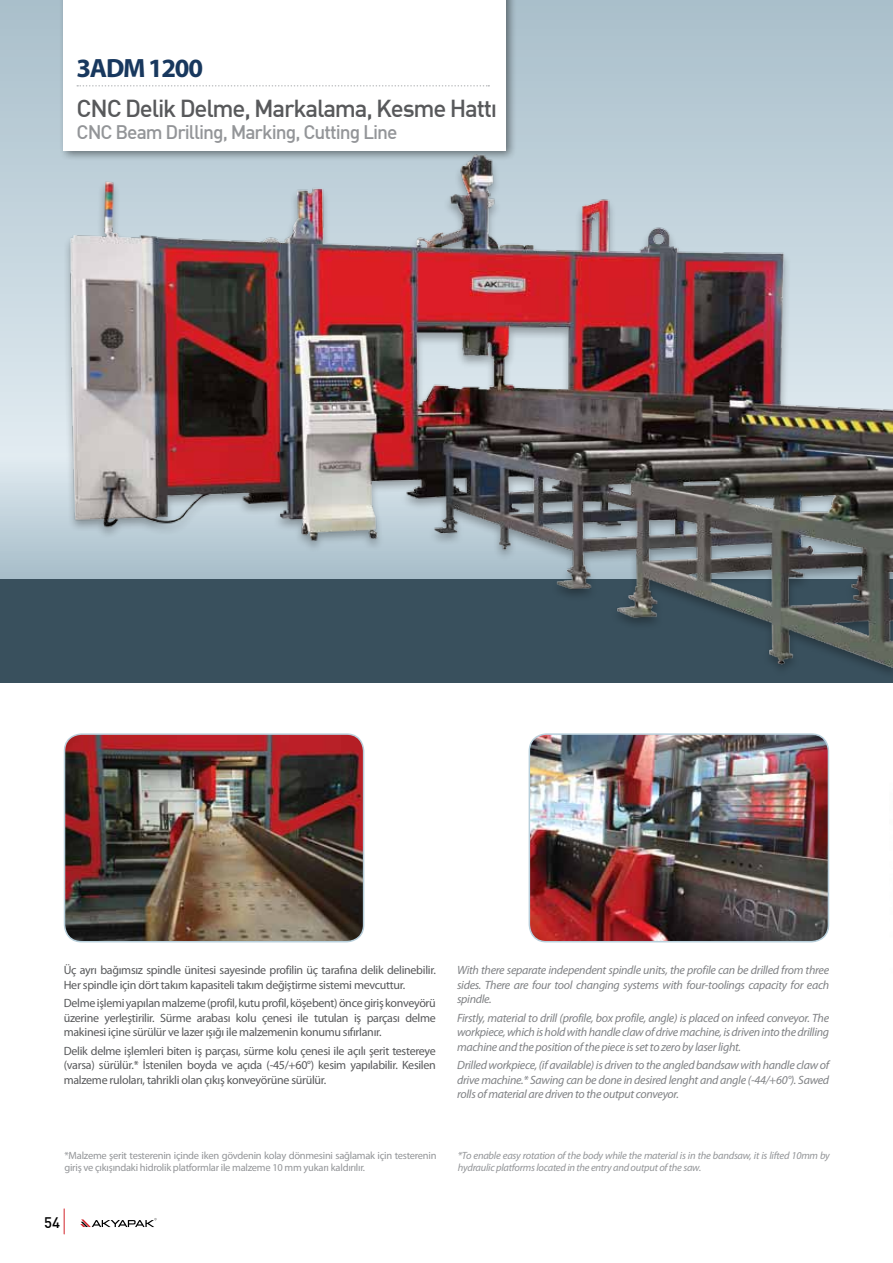
<style>
.page{position:relative;width:893px;height:1263px;background:#fff}
.page>*{position:absolute;margin:0;border:0;box-sizing:border-box;transform-origin:0 0}
.t1{font:700 26.55px "Myriad Pro";letter-spacing:-.05em;color:#18385e}
.t2{font:500 24px "DI Nbek";letter-spacing:-.05em;color:#58595b}
.t3{font:500 19.2px "DI Nbek";letter-spacing:-.05em;color:#939598}
.t4{font:500 15px "DI Nbek";color:#000}
.t5{font:italic 12px/14.4px "Myriad Pro";letter-spacing:-.025em;color:#808285;text-align:justify}
.t6{font:12px/14.4px "Myriad Pro";letter-spacing:-.025em;color:#58595b;text-align:justify}
.t7{font:10.5px/12.6px "Myriad Pro";letter-spacing:-.025em;color:#939598}
.t8{font:italic 10.5px/12.6px "Myriad Pro";letter-spacing:-.025em;color:#939598}
</style>
<div class="page">
<div style="left:0;top:580px;width:893px;height:103px;background:#39505d"></div>
<svg style="left:64px;top:1209px;width:1px;height:25px"></svg>
<svg style="left:80px;top:1218px;width:77px;height:9px"></svg>
<svg style="left:0;top:0;width:893px;height:579px;background:#b4c8d2"></svg>
<div style="left:58px;top:0;width:459px;height:162px;background:#000;opacity:.46"></div>
<div style="left:64px;top:0;width:442px;height:150px;background:#fff"></div>
<svg style="left:77px;top:85px;width:412px;height:2px"></svg>
<img style="left:21px;top:142px;width:872px;height:530px">
<img style="left:529px;top:736px;width:299px;height:206px">
<div style="left:529px;top:733px;width:300px;height:209px;border:2px solid #b8d0dc;border-radius:17px"></div>
<img style="left:65px;top:734px;width:299px;height:208px">
<div style="left:64px;top:733px;width:300px;height:209px;border:2px solid #b8d0dc;border-radius:17px"></div>
<h1 class="t1" style="left:77px;top:51px;width:128px">3ADM 1200</h1>
<h2 class="t2" style="left:77px;top:93px;width:422px">CNC Delik Delme, Markalama, Kesme Hattı</h2>
<h3 class="t3" style="left:77px;top:120px;width:323px">CNC Beam Drilling, Marking, Cutting Line</h3>
<p class="t6" style="left:64px;top:963px;width:374px">Üç ayrı bağımsız spindle ünitesi sayesinde profilin üç tarafına delik delinebilir.<br>Her spindle için dört takım kapasiteli takım değiştirme sistemi mevcuttur.</p>
<p class="t6" style="left:64px;top:996px;width:374px">Delme işlemi yapılan malzeme (profil, kutu profil, köşebent) önce giriş konveyörü üzerine yerleştirilir. Sürme arabası kolu çenesi ile tutulan iş parçası delme makinesi içine sürülür ve lazer ışığı ile malzemenin konumu sıfırlanır.</p>
<p class="t6" style="left:64px;top:1043px;width:374px">Delik delme işlemleri biten iş parçası, sürme kolu çenesi ile açılı şerit testereye (varsa) sürülür.* İstenilen boyda ve açıda (-45/+60°) kesim yapılabilir. Kesilen malzeme ruloları, tahrikli olan çıkış konveyörüne sürülür.</p>
<p class="t5" style="left:457px;top:963px;width:374px">With there separate independent spindle units, the profile can be drilled from three sides. There are four tool changing systems with four-toolings capacity for each spindle.</p>
<p class="t5" style="left:457px;top:1010px;width:374px">Firstly, material to drill (profile, box profile, angle) is placed on infeed conveyor. The workpiece, which is hold with handle claw of drive machine, is driven into the drilling machine and the position of the piece is set to zero by laser light.</p>
<p class="t5" style="left:457px;top:1058px;width:374px">Drilled workpiece, (if available) is driven to the angled bandsaw with handle claw of drive machine.* Sawing can be done in desired lenght and angle (-44/+60°). Sawed rolls of material are driven to the output conveyor.</p>
<p class="t7" style="left:65px;top:1149px;width:374px">*Malzeme şerit testerenin içinde iken gövdenin kolay dönmesini sağlamak için testerenin giriş ve çıkışındaki hidrolik platformlar ile malzeme 10 mm yukarı kaldırılır.</p>
<p class="t8" style="left:458px;top:1149px;width:374px">*To enable easy rotation of the body while the material is in the bandsaw, it is lifted 10mm by hydraulic platforms located in the entry and output of the saw.</p>
<p class="t4" style="left:44px;top:1213px;width:17px">54</p>
</div>
